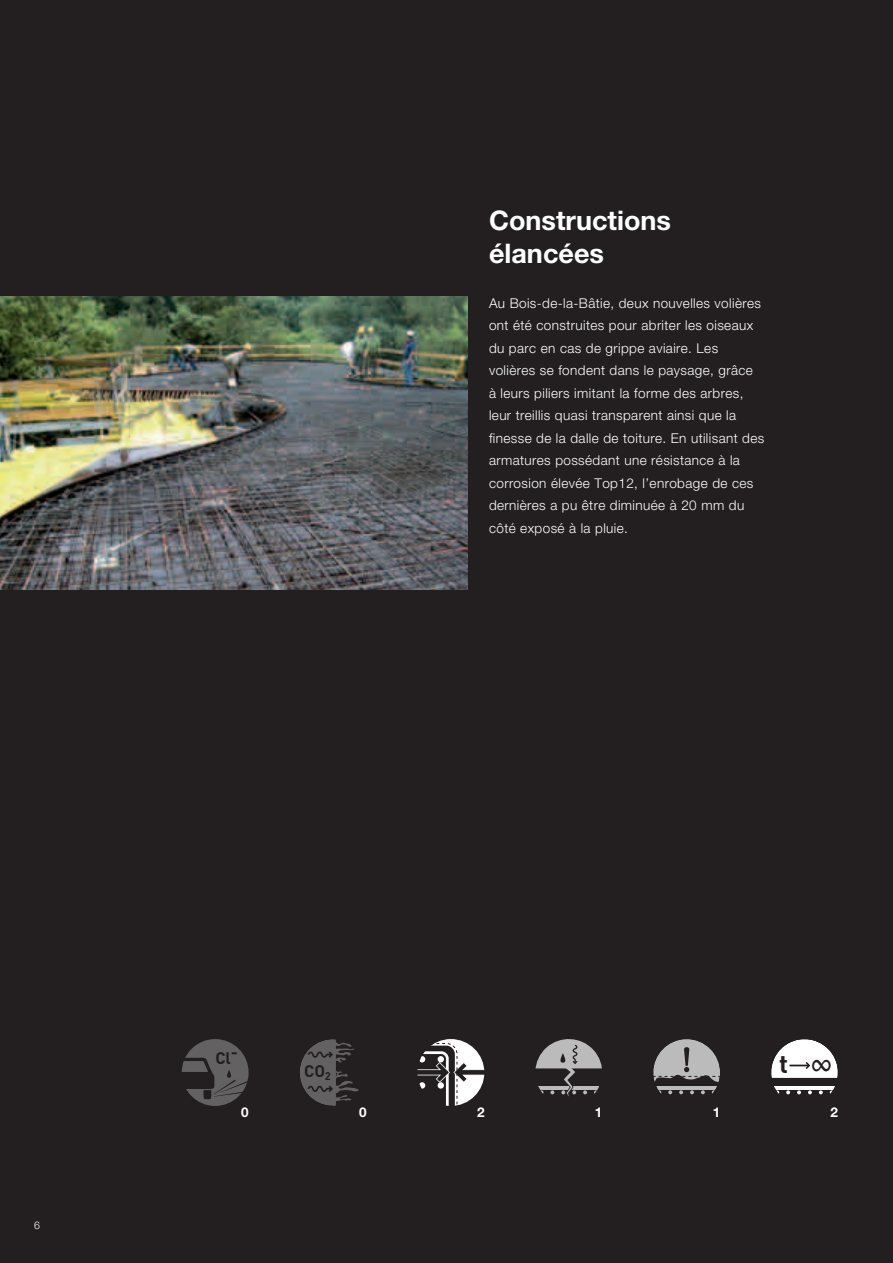
<style>
.page{position:relative;width:893px;height:1263px;background:#231f20}
.page>*{position:absolute;margin:0;border:0;box-sizing:border-box;transform-origin:0 0}
.t1{font:700 27px/32.4px "Helvetica Neue SL";color:#fff}
.t2{font:700 25.65px "DIN";color:#231f20}
.t3{font:700 16.65px "DIN";color:#231f20}
.t4{font:300 13.5px/22.5px "Helvetica Neue SL";letter-spacing:.03em;color:#fff}
.t5{font:700 13.5px "Helvetica Neue SL";color:#fff}
.t6{font:300 10.5px "Helvetica Neue SL";color:#fff}
.s1{font-family:"Lucida Grande";font-weight:400}
</style>
<div class="page">
<svg style="left:181px;top:1038px;width:68px;height:69px"></svg>
<svg style="left:182px;top:1055px;width:66px;height:45px"></svg>
<div style="left:180px;top:1038px;width:70px;height:69px;border:1px solid #231f20;border-radius:50%"></div>
<svg style="left:300px;top:1039px;width:59px;height:67px"></svg>
<svg style="left:771px;top:1039px;width:67px;height:56px"></svg>
<svg style="left:654px;top:1040px;width:65px;height:55px"></svg>
<div style="left:652px;top:1038px;width:69px;height:69px;border:1px solid #231f20;border-radius:50%"></div>
<svg style="left:417px;top:1043px;width:68px;height:63px"></svg>
<svg style="left:535px;top:1039px;width:67px;height:58px"></svg>
<img style="left:0;top:296px;width:468px;height:293px">
<h1 class="t1" style="left:489px;top:207px;width:184px">Constructions élancées</h1>
<p class="t4" style="left:489px;top:293px;width:277px">Au Bois-de-la-Bâtie, deux nouvelles volières ont été construites pour abriter les oiseaux du parc en cas de grippe aviaire. Les volières se fondent dans le paysage, grâce<br>à leurs piliers imitant la forme des arbres, leur treillis quasi transparent ainsi que la finesse de la dalle de toiture. En utilisant des armatures possédant une résistance à la corrosion élevée Top12, l’enrobage de ces dernières a pu être diminuée à 20 mm du côté exposé à la pluie.</p>
<p class="t6" style="left:34px;top:1221px;width:7px">6</p>
<p class="t3" style="left:215px;top:1048px;width:24px">Cl-</p>
<p class="t3" style="left:304px;top:1062px;width:28px">CO<sub>2</sub></p>
<h2 class="t2" style="left:779px;top:1049px;width:56px">t <span class="s1">∞</span></h2>
<p class="t5" style="left:241px;top:1107px;width:9px">0</p>
<p class="t5" style="left:359px;top:1107px;width:9px">0</p>
<p class="t5" style="left:477px;top:1107px;width:9px">2</p>
<p class="t5" style="left:595px;top:1107px;width:9px">1</p>
<p class="t5" style="left:713px;top:1107px;width:9px">1</p>
<p class="t5" style="left:831px;top:1107px;width:9px">2</p>
</div>
